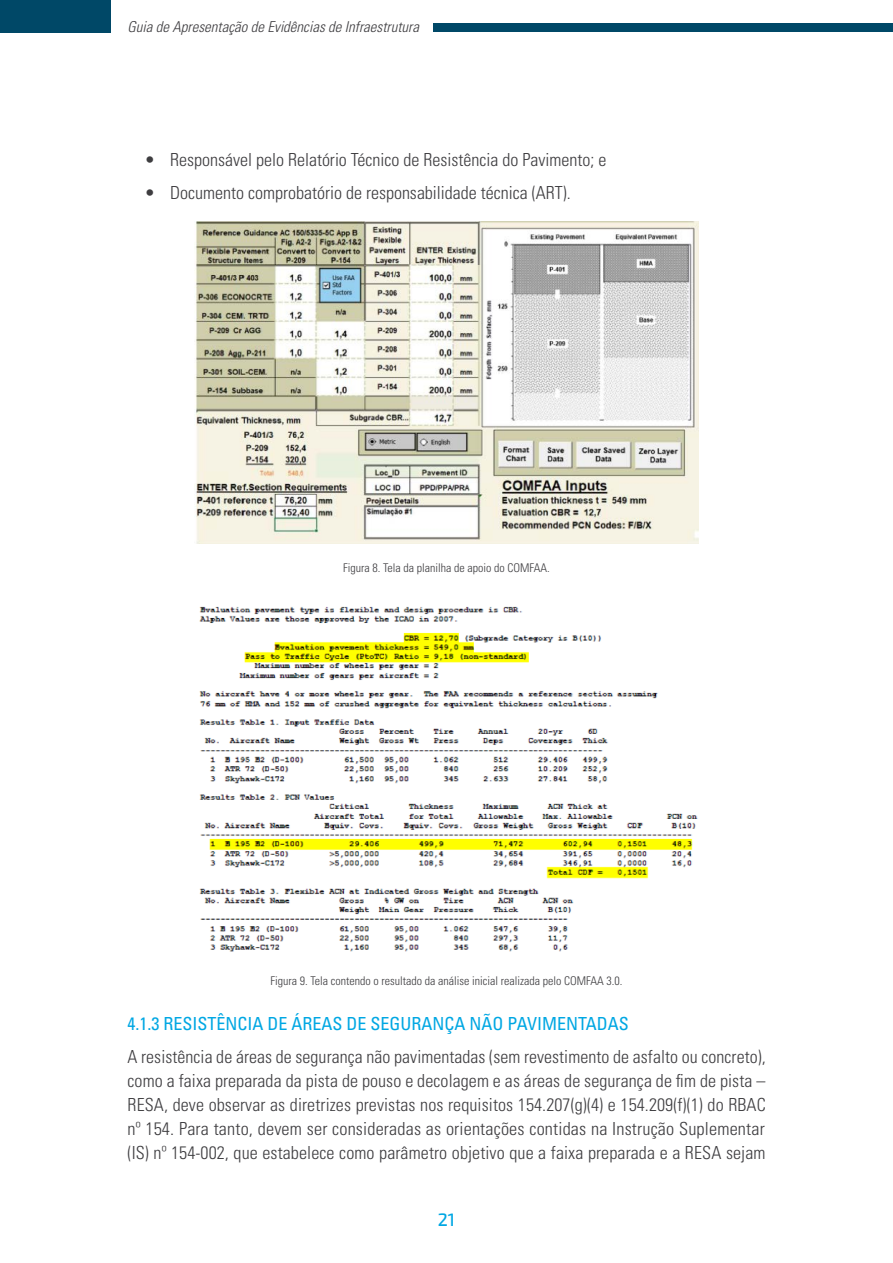
<style>
.page{position:relative;width:893px;height:1263px;background:#fff}
.page>*{position:absolute;margin:0;border:0;box-sizing:border-box;transform-origin:0 0}
.t1{font:300 condensed 18px/24px "Univers LT Std";color:#3e3d40;text-align:justify}
.t2{font:condensed 18px "Univers LT Std";color:#00a7e3}
.t3{font:500 18px "Exo 2";color:#00a7e3}
.t4{font:italic 300 condensed 15px "Univers LT Std";color:#3e3d40}
.t5{font:300 condensed 12px "Univers LT Std";color:#3e3d40}
</style>
<div class="page">
<div style="left:0;top:0;width:111px;height:33px;background:#004867"></div>
<div style="left:433px;top:24px;width:460px;height:8px;background:#004867"></div>
<img style="left:195px;top:222px;width:503px;height:321px">
<img style="left:199px;top:606px;width:499px;height:346px">
<p class="t4" style="left:128px;top:18px;width:293px">Guia de Apresentação de Evidências de Infraestrutura</p>
<p class="t1" style="left:145px;top:148px;width:463px">• Responsável pelo Relatório Técnico de Resistência do Pavimento; e</p>
<p class="t1" style="left:145px;top:180px;width:428px">• Documento comprobatório de responsabilidade técnica (ART).</p>
<p class="t5" style="left:343px;top:560px;width:208px">Figura 8. Tela da planilha de apoio do COMFAA.</p>
<p class="t5" style="left:270px;top:973px;width:353px">Figura 9. Tela contendo o resultado da análise inicial realizada pelo COMFAA 3.0.</p>
<p class="t2" style="left:128px;top:1012px;width:503px">4.1.3 RESISTÊNCIA DE ÁREAS DE SEGURANÇA NÃO PAVIMENTADAS</p>
<p class="t1" style="left:128px;top:1044px;width:640px">A resistência de áreas de segurança não pavimentadas (sem revestimento de asfalto ou concreto), como a faixa preparada da pista de pouso e decolagem e as áreas de segurança de fim de pista – RESA, deve observar as diretrizes previstas nos requisitos 154.207(g)(4) e 154.209(f)(1) do RBAC nº 154. Para tanto, devem ser consideradas as orientações contidas na Instrução Suplementar (IS) nº 154-002, que estabelece como parâmetro objetivo que a faixa preparada e a RESA sejam</p>
<p class="t3" style="left:438px;top:1209px;width:19px">21</p>
</div>
